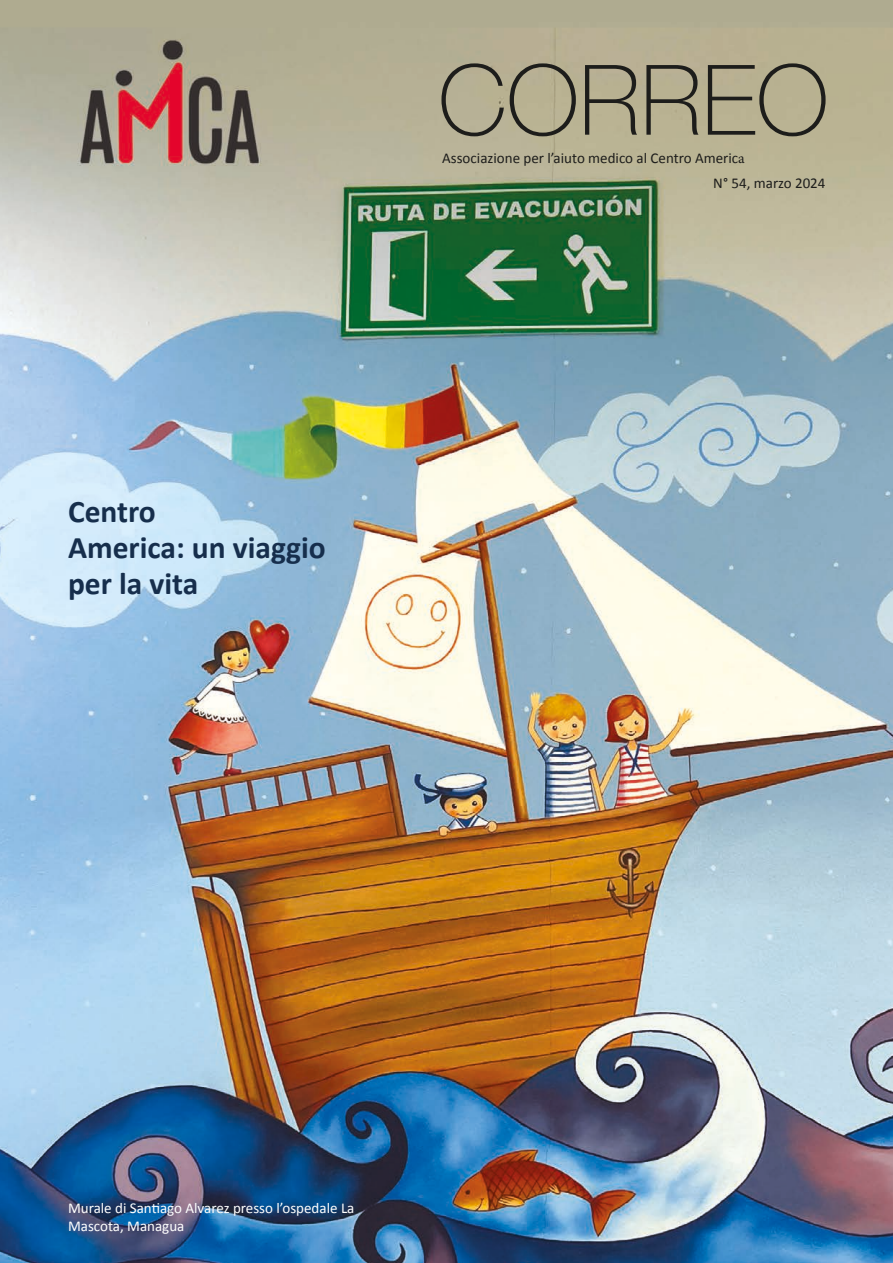
<style>
.page{position:relative;width:893px;height:1263px;background:#fff}
.page>*{position:absolute;margin:0;border:0;box-sizing:border-box;transform-origin:0 0}
.t1{font:100 97.5px "Helvetica Neue";color:#1d1d1b}
.t2{font:700 31.5px/36px "Calibri";color:#162e4c}
.t3{font:15px/24.5px "Calibri";color:#1d1d1b}
.t4{font:15px/18px "Calibri";color:#fff}
.s1{font-family:"Minion Pro"}
</style>
<div class="page">
<img style="left:0;top:0;width:893px;height:1263px">
<h1 class="t1" style="left:438px;top:26px;width:392px">CORREO</h1>
<p class="t3" style="left:713px;top:146px;width:114px;text-indent:-271px">Associazione per l’aiuto medico al Centro Americ<span class="s1">a<br></span>N° 54, marzo 2024</p>
<h2 class="t2" style="left:68px;top:494px;width:259px">Centro<br>America: un viaggio per la vita</h2>
<p class="t4" style="left:68px;top:1199px;width:288px">Murale di Santiago Alvarez presso l’ospedale La<br>Mascota, Managua</p>
</div>
